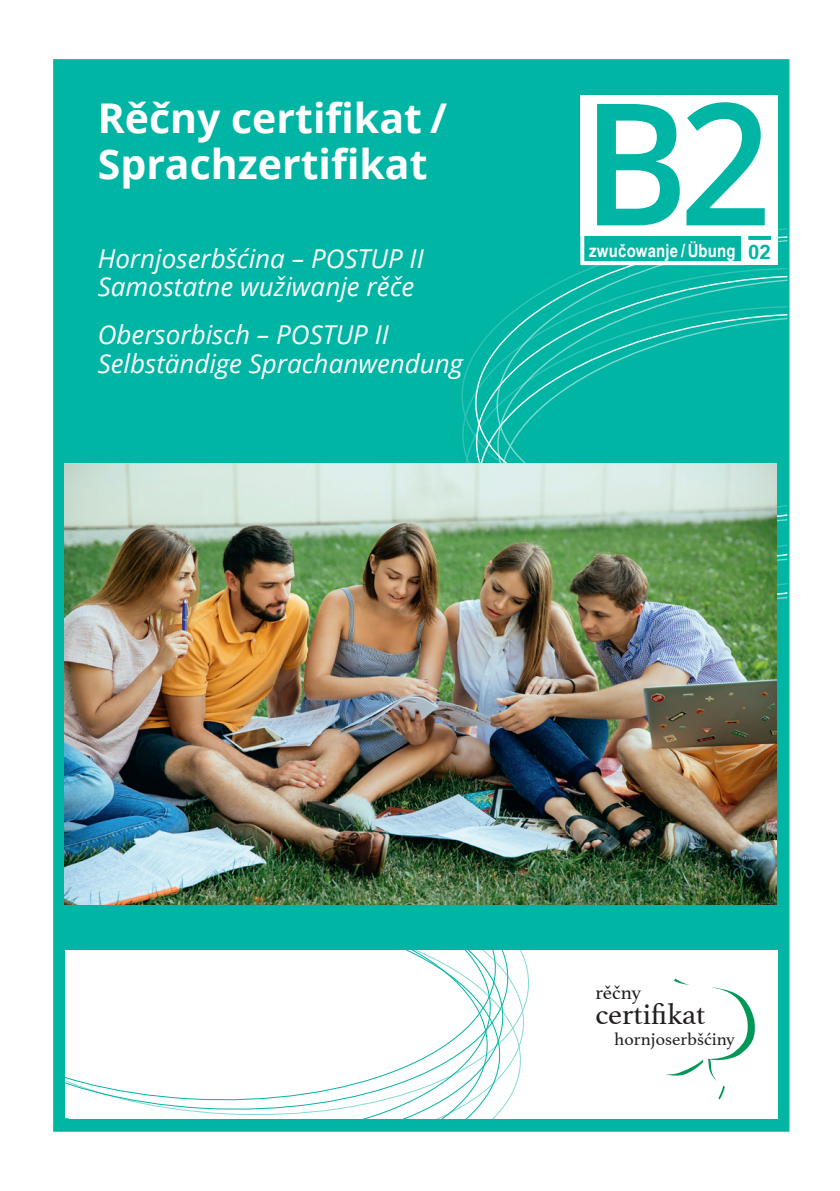
<style>
.page{position:relative;width:840px;height:1191px;background:#fff}
.page>*{position:absolute;margin:0;border:0;box-sizing:border-box;transform-origin:0 0}
.t1{font:600 170px "Open Sans";color:#00b5a4;scale:.95 1}
.t2{font:700 41px/45.2px "Open Sans";color:#fff}
.t3{font:30px "Athelas";color:#231f20}
.t4{font:italic 26px/28.2px "Open Sans";color:#fff}
.t5{font:20px "Athelas";color:#231f20}
.t6{font:700 18px "Arial Narrow";letter-spacing:.01em;color:#fff}
.t7{font:18px "Athelas";color:#231f20}
.s1{font-size:20px;color:#00b5a4}
</style>
<div class="page">
<div style="left:54px;top:60px;width:734px;height:1070px;background:#00b5a4"></div>
<svg style="left:474px;top:263px;width:312px;height:180px"></svg>
<svg style="left:476px;top:302px;width:310px;height:308px"></svg>
<div style="left:580px;top:232px;width:164px;height:33px;border:4px solid #fff"></div>
<div style="left:580px;top:95px;width:197px;height:141px;background:#fff"></div>
<div style="left:744px;top:234px;width:33px;height:31px;background:#fff"></div>
<hr style="left:747px;top:236px;width:23px;height:4px;background:#00b5a4">
<div style="left:65px;top:950px;width:712px;height:168px;background:#fff"></div>
<svg style="left:65px;top:950px;width:444px;height:168px"></svg>
<svg style="left:665px;top:978px;width:90px;height:121px"></svg>
<img style="left:64px;top:463px;width:712px;height:441px">
<h2 class="t2" style="left:98px;top:95px;width:351px">Rěčny certifikat /<br>Sprachzertifikat</h2>
<p class="t4" style="left:98px;top:244px;width:327px">Hornjoserbšćina – POSTUP II<br>Samostatne wužiwanje rěče</p>
<p class="t4" style="left:98px;top:320px;width:366px">Obersorbisch – POSTUP II<br>Selbständige Sprachanwendung</p>
<h1 class="t1" style="left:581px;top:47px;width:201px">B2</h1>
<p class="t6" style="left:588px;top:237px;width:183px">zwučowanje /Übung <span class="s1">02</span></p>
<p class="t5" style="left:595px;top:976px;width:47px">rěčny</p>
<p class="t3" style="left:595px;top:990px;width:111px">certifikat</p>
<p class="t7" style="left:614px;top:1024px;width:122px">hornjoserbšćiny</p>
</div>
